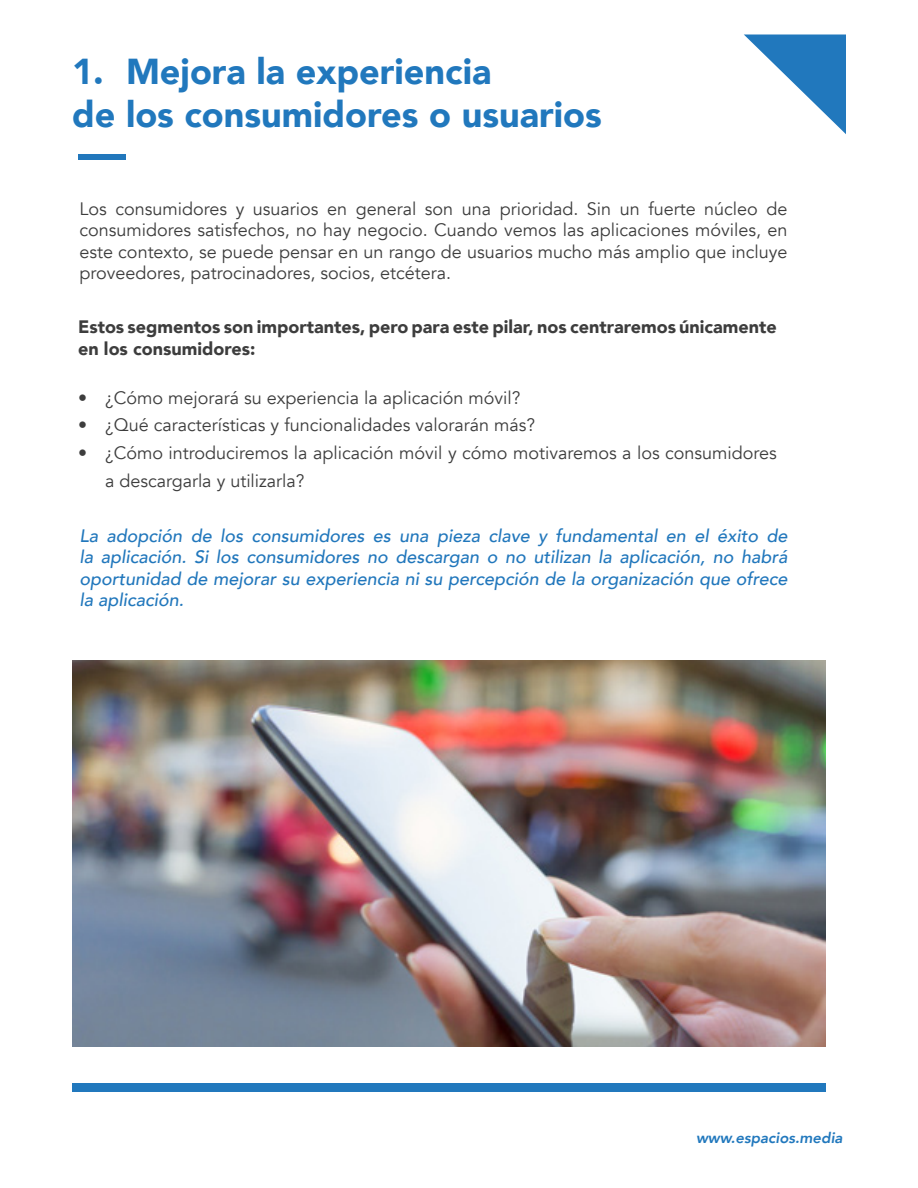
<style>
.page{position:relative;width:918px;height:1188px;background:#fff}
.page>*{position:absolute;margin:0;border:0;box-sizing:border-box;transform-origin:0 0}
.t1{font:900 36px/43.2px "Avenir";color:#2178bd}
.t2{font:18px/21.6px "Avenir";color:#3d3d3d;text-align:justify}
.t3{font:italic 500 18px/21.6px "Avenir";color:#2177bc;text-align:justify}
.t4{font:900 18px/21.6px "Avenir";color:#3d3d3d}
.t5{font:italic 800 15px "Avenir";color:#2178bd}
</style>
<div class="page">
<svg style="left:744px;top:34px;width:102px;height:100px"></svg>
<div style="left:78px;top:154px;width:48px;height:6px;background:#2177bc"></div>
<div style="left:72px;top:1083px;width:754px;height:8px;background:#2178bd"></div>
<img style="left:72px;top:660px;width:754px;height:386px">
<h1 class="t1" style="left:72px;top:49px;width:531px">1. Mejora la experiencia<br>de los consumidores o usuarios</h1>
<p class="t2" style="left:80px;top:198px;width:710px">Los consumidores y usuarios en general son una prioridad. Sin un fuerte núcleo de consumidores satisfechos, no hay negocio. Cuando vemos las aplicaciones móviles, en este contexto, se puede pensar en un rango de usuarios mucho más amplio que incluye proveedores, patrocinadores, socios, etcétera.</p>
<p class="t4" style="left:78px;top:315px;width:700px">Estos segmentos son importantes, pero para este pilar, nos centraremos únicamente en los consumidores:</p>
<p class="t2" style="left:78px;top:387px;width:444px">• ¿Cómo mejorará su experiencia la aplicación móvil?</p>
<p class="t2" style="left:78px;top:415px;width:459px">• ¿Qué características y funcionalidades valorarán más?</p>
<p class="t2" style="left:105px;top:439px;width:673px;line-height:27.6px;text-indent:-27px">• ¿Cómo introduciremos la aplicación móvil y cómo motivaremos a los consumidores a descargarla y utilizarla?</p>
<p class="t3" style="left:80px;top:525px;width:710px">La adopción de los consumidores es una pieza clave y fundamental en el éxito de la aplicación. Si los consumidores no descargan o no utilizan la aplicación, no habrá oportunidad de mejorar su experiencia ni su percepción de la organización que ofrece la aplicación.</p>
<p class="t5" style="left:696px;top:1129px;width:148px">www.espacios.media</p>
</div>
